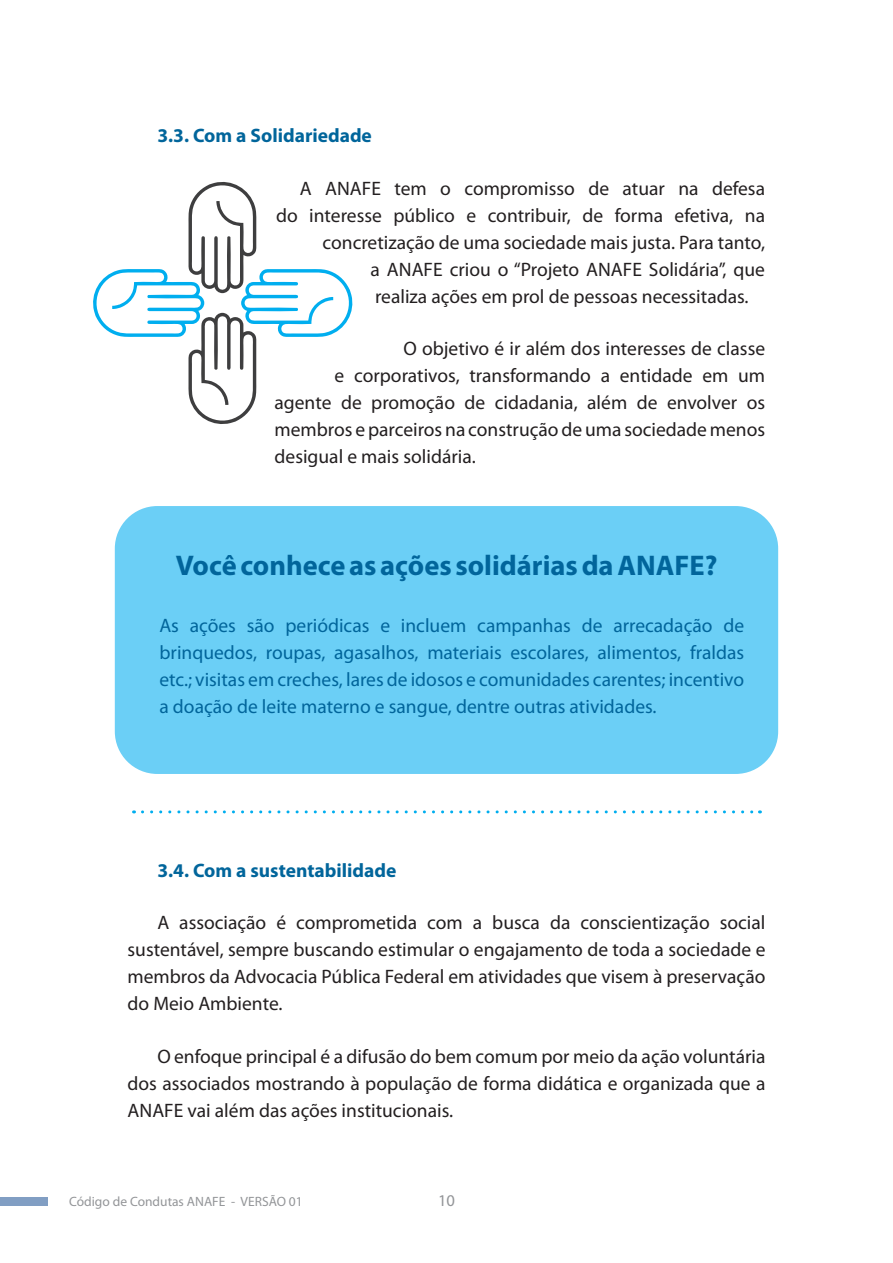
<style>
.page{position:relative;width:893px;height:1263px;background:#fff}
.page>*{position:absolute;margin:0;border:0;box-sizing:border-box;transform-origin:0 0}
.t1{font:700 28.5px "Myriad Pro";color:#01659b}
.t2{font:19.5px/27px "Myriad Pro";color:#231f20;text-align:justify}
.t3{font:19.5px/27px "Myriad Pro";color:#01659b;text-align:justify}
.t4{font:700 19.5px "Myriad Pro";color:#01659b}
.t5{font:16.5px "Myriad Pro";color:#939598}
.t6{font:13.5px "Myriad Pro";color:#939598}
</style>
<div class="page">
<div style="left:0;top:1197px;width:48px;height:9px;background:#819ec3"></div>
<div style="left:115px;top:506px;width:663px;height:268px;background:#6bcff6;border-radius:43px"></div>
<svg style="left:142px;top:810px;width:618px;height:3px"></svg>
<svg style="left:93px;top:182px;width:260px;height:242px"></svg>
<p class="t4" style="left:157px;top:123px;width:216px">3.3. Com a Solidariedade</p>
<p class="t2" style="left:300px;top:174px;width:467px">A ANAFE tem o compromisso de atuar na defesa</p>
<p class="t2" style="left:276px;top:201px;width:490px">do interesse público e contribuir, de forma efetiva, na</p>
<p class="t2" style="left:323px;top:228px;width:444px">concretização de uma sociedade mais justa. Para tanto,</p>
<p class="t2" style="left:371px;top:255px;width:396px">a ANAFE criou o “Projeto ANAFE Solidária”, que</p>
<p class="t2" style="left:375px;top:282px;width:375px">realiza ações em prol de pessoas necessitadas.</p>
<p class="t2" style="left:403px;top:335px;width:363px">O objetivo é ir além dos interesses de classe</p>
<p class="t2" style="left:335px;top:362px;width:432px">e corporativos, transformando a entidade em um</p>
<p class="t2" style="left:275px;top:389px;width:492px">agente de promoção de cidadania, além de envolver os</p>
<p class="t2" style="left:275px;top:416px;width:492px">membros e parceiros na construção de uma sociedade menos</p>
<p class="t2" style="left:275px;top:443px;width:203px">desigual e mais solidária.</p>
<h1 class="t1" style="left:176px;top:547px;width:543px">Você conhece as ações solidárias da ANAFE?</h1>
<p class="t3" style="left:159px;top:612px;width:586px">As ações são periódicas e incluem campanhas de arrecadação de brinquedos, roupas, agasalhos, materiais escolares, alimentos, fraldas etc.; visitas em creches, lares de idosos e comunidades carentes; incentivo a doação de leite materno e sangue, dentre outras atividades.</p>
<p class="t4" style="left:157px;top:858px;width:241px">3.4. Com a sustentabilidade</p>
<p class="t2" style="left:128px;top:909px;width:639px;text-indent:30px">A associação é comprometida com a busca da conscientização social sustentável, sempre buscando estimular o engajamento de toda a sociedade e membros da Advocacia Pública Federal em atividades que visem à preservação do Meio Ambiente.</p>
<p class="t2" style="left:128px;top:1043px;width:639px;text-indent:30px">O enfoque principal é a difusão do bem comum por meio da ação voluntária dos associados mostrando à população de forma didática e organizada que a ANAFE vai além das ações institucionais.</p>
<p class="t6" style="left:69px;top:1193px;width:235px">Código de Condutas ANAFE - VERSÃO 01</p>
<p class="t5" style="left:438px;top:1190px;width:18px">10</p>
</div>
